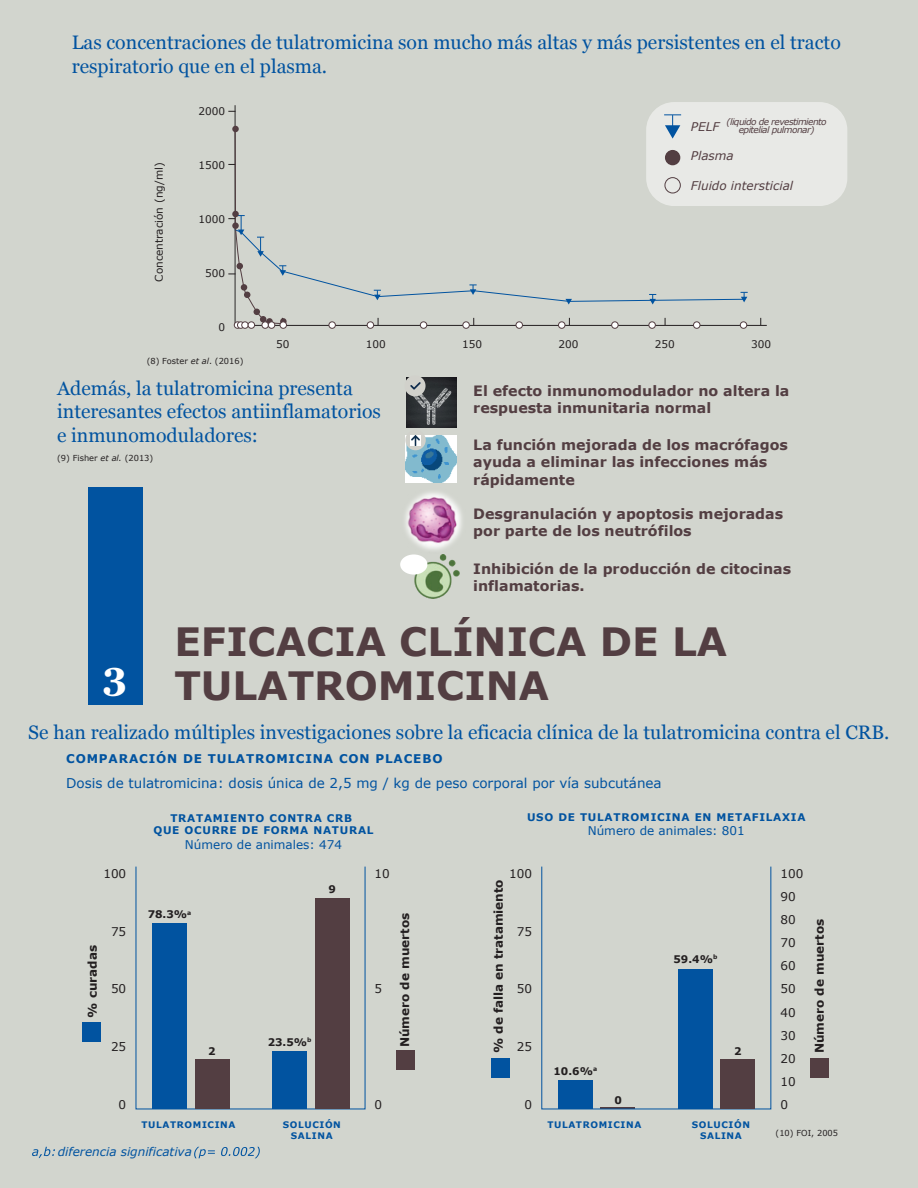
<style>
.page{position:relative;width:918px;height:1188px;background:#d2d5ce}
.page>*{position:absolute;margin:0;border:0;box-sizing:border-box;transform-origin:0 0}
.t1{font:700 39px/43.8px "Verdana";color:#533e42}
.t2{font:700 39px "Georgia";color:#fff}
.t3{font:19.5px/23.4px "Georgia";color:#0153a0}
.t4{font:700 14.25px/17.1px "Verdana";color:#533e42}
.t5{font:13.5px "Verdana";color:#0153a0}
.t6{font:700 12px "Verdana";color:#231f20}
.t7{font:12px/23.1px "Verdana";color:#231f20}
.t8{font:12px "Verdana";color:#0153a0}
.t9{font:700 12px "Verdana";letter-spacing:.07em;color:#0153a0}
.t10{font:italic 12px "Verdana";color:#533e42}
.t11{font:italic 12px "Verdana";color:#0153a0}
.t12{font:700 10.5px/12.6px "Verdana";letter-spacing:.07em;color:#0153a0;text-align:center}
.t13{font:10.5px "Verdana";color:#231f20}
.t14{font:700 10.5px "Verdana";color:#231f20}
.t15{font:700 9px/10.8px "Verdana";letter-spacing:.07em;color:#0153a0;text-align:center}
.t16{font:italic 9px/8.4px "Verdana";letter-spacing:-.06em;color:#533e42;text-align:center}
.t17{font:8.25px "Verdana";color:#231f20}
.t18{font:700 6.15px "Verdana";color:#231f20}
.s1{font-style:italic}
</style>
<div class="page">
<div style="left:89px;top:487px;width:54px;height:217px;background:#0153a0"></div>
<img style="left:406px;top:377px;width:51px;height:51px">
<div style="left:405px;top:375px;width:21px;height:21px;background:#d1d1cb;border-radius:50%"></div>
<svg style="left:410px;top:382px;width:11px;height:8px"></svg>
<img style="left:405px;top:436px;width:52px;height:46px">
<div style="left:405px;top:430px;width:21px;height:20px;background:#d1d1cb;border-radius:50%"></div>
<svg style="left:411px;top:435px;width:10px;height:10px"></svg>
<img style="left:405px;top:492px;width:57px;height:58px">
<img style="left:415px;top:554px;width:44px;height:44px">
<div style="left:400px;top:554px;width:27px;height:21px;background:#fff;border-radius:50%"></div>
<div style="left:152px;top:923px;width:35px;height:186px;background:#0153a0"></div>
<div style="left:195px;top:1059px;width:34px;height:50px;background:#533e42"></div>
<div style="left:272px;top:1051px;width:35px;height:58px;background:#0153a0"></div>
<div style="left:315px;top:898px;width:34px;height:211px;background:#533e42"></div>
<div style="left:396px;top:1051px;width:19px;height:19px;background:#533e42"></div>
<svg style="left:32px;top:1147px;width:228px;height:11px"></svg>
<hr style="left:235px;top:105px;width:1px;height:220px;background:#2a2828">
<hr style="left:236px;top:325px;width:531px;height:1px;background:#231f20">
<div style="left:234px;top:321px;width:7px;height:8px;border:1px solid #533e42;border-radius:50%"></div>
<div style="left:237px;top:321px;width:7px;height:8px;border:1px solid #533e42;border-radius:50%"></div>
<div style="left:241px;top:321px;width:8px;height:8px;border:1px solid #533e42;border-radius:50%"></div>
<div style="left:248px;top:321px;width:7px;height:8px;border:1px solid #533e42;border-radius:50%"></div>
<div style="left:262px;top:321px;width:7px;height:8px;border:1px solid #533e42;border-radius:50%"></div>
<div style="left:268px;top:321px;width:7px;height:8px;border:1px solid #533e42;border-radius:50%"></div>
<div style="left:280px;top:321px;width:7px;height:8px;border:1px solid #533e42;border-radius:50%"></div>
<div style="left:329px;top:321px;width:7px;height:8px;border:1px solid #533e42;border-radius:50%"></div>
<div style="left:367px;top:321px;width:7px;height:8px;border:1px solid #533e42;border-radius:50%"></div>
<div style="left:420px;top:321px;width:7px;height:8px;border:1px solid #533e42;border-radius:50%"></div>
<div style="left:462px;top:321px;width:8px;height:8px;border:1px solid #533e42;border-radius:50%"></div>
<div style="left:516px;top:321px;width:7px;height:8px;border:1px solid #533e42;border-radius:50%"></div>
<div style="left:558px;top:321px;width:7px;height:8px;border:1px solid #533e42;border-radius:50%"></div>
<div style="left:611px;top:321px;width:8px;height:8px;border:1px solid #533e42;border-radius:50%"></div>
<div style="left:648px;top:321px;width:8px;height:8px;border:1px solid #533e42;border-radius:50%"></div>
<div style="left:693px;top:321px;width:7px;height:8px;border:1px solid #533e42;border-radius:50%"></div>
<div style="left:740px;top:321px;width:7px;height:8px;border:1px solid #533e42;border-radius:50%"></div>
<div style="left:558px;top:1080px;width:35px;height:29px;background:#0153a0"></div>
<div style="left:541px;top:866px;width:230px;height:243px;border:1px solid #0153a0"></div>
<div style="left:678px;top:969px;width:35px;height:140px;background:#0153a0"></div>
<div style="left:721px;top:1059px;width:34px;height:50px;background:#533e42"></div>
<div style="left:491px;top:1058px;width:19px;height:19px;background:#0153a0"></div>
<div style="left:811px;top:1058px;width:18px;height:19px;background:#533e42"></div>
<div style="left:646px;top:102px;width:201px;height:104px;background:#e8e9e6;border-radius:28px"></div>
<svg style="left:228px;top:111px;width:520px;height:217px"></svg>
<div style="left:665px;top:150px;width:15px;height:15px;background:#533e42;border-radius:50%"></div>
<div style="left:665px;top:177px;width:16px;height:16px;border:1px solid #533e42;border-radius:50%"></div>
<div style="left:82px;top:1022px;width:18px;height:19px;background:#0153a0"></div>
<p class="t3" style="left:72px;top:30px;width:771px">Las concentraciones de tulatromicina son mucho más altas y más persistentes en el tracto respiratorio que en el plasma.</p>
<p class="t13" style="left:152px;top:282px;width:121px;rotate:-90deg">Concentración (ng/ml)</p>
<p class="t13" style="left:198px;top:104px;width:28px">2000</p>
<p class="t13" style="left:198px;top:158px;width:28px">1500</p>
<p class="t13" style="left:198px;top:213px;width:28px">1000</p>
<p class="t13" style="left:205px;top:267px;width:22px">500</p>
<p class="t13" style="left:218px;top:321px;width:8px">0</p>
<p class="t17" style="left:147px;top:355px;width:98px">(8) Foster <span class="s1">et al</span>. (2016)</p>
<p class="t16" style="left:727px;top:118px;width:102px">(liquido de revestimiento epitelial pulmonar)</p>
<p class="t10" style="left:691px;top:119px;width:30px">PELF</p>
<p class="t10" style="left:691px;top:148px;width:44px">Plasma</p>
<p class="t10" style="left:691px;top:178px;width:104px">Fluido intersticial</p>
<p class="t13" style="left:276px;top:338px;width:15px">50</p>
<p class="t13" style="left:366px;top:338px;width:22px">100</p>
<p class="t13" style="left:462px;top:338px;width:22px">150</p>
<p class="t13" style="left:559px;top:338px;width:22px">200</p>
<p class="t13" style="left:655px;top:338px;width:22px">250</p>
<p class="t13" style="left:751px;top:338px;width:22px">300</p>
<p class="t3" style="left:57px;top:376px;width:325px">Además, la tulatromicina presenta interesantes efectos antiinflamatorios e inmunomoduladores:</p>
<p class="t4" style="left:473px;top:383px;width:318px">El efecto inmunomodulador no altera la respuesta inmunitaria normal</p>
<p class="t4" style="left:473px;top:437px;width:316px">La función mejorada de los macrófagos ayuda a eliminar las infecciones más rápidamente</p>
<p class="t4" style="left:473px;top:506px;width:311px">Desgranulación y apoptosis mejoradas por parte de los neutrófilos</p>
<p class="t4" style="left:473px;top:561px;width:319px">Inhibición de la producción de citocinas inflamatorias.</p>
<h1 class="t1" style="left:174px;top:621px;width:554px">EFICACIA CLÍNICA DE LA<br>TULATROMICINA</h1>
<p class="t3" style="left:28px;top:719px;width:863px">Se han realizado múltiples investigaciones sobre la eficacia clínica de la tulatromicina contra el CRB.</p>
<p class="t9" style="left:66px;top:751px;width:378px">COMPARACIÓN DE TULATROMICINA CON PLACEBO</p>
<p class="t5" style="left:66px;top:775px;width:597px">Dosis de tulatromicina: dosis única de 2,5 mg / kg de peso corporal por vía subcutánea</p>
<p class="t12" style="left:153px;top:812px;width:222px">TRATAMIENTO CONTRA CRB<br>QUE OCURRE DE FORMA NATURAL</p>
<p class="t8" style="left:185px;top:837px;width:159px">Número de animales: 474</p>
<p class="t17" style="left:57px;top:452px;width:98px">(9) Fisher <span class="s1">et al.</span> (2013)</p>
<h1 class="t2" style="left:103px;top:646px;width:26px">3</h1>
<p class="t12" style="left:527px;top:811px;width:280px">USO DE TULATROMICINA EN METAFILAXIA</p>
<p class="t8" style="left:588px;top:823px;width:159px">Número de animales: 801</p>
<p class="t7" style="left:103px;top:862px;width:24px">100</p>
<p class="t6" style="left:85px;top:1018px;width:74px;rotate:-90deg">% curadas</p>
<p class="t7" style="left:111px;top:920px;width:17px">75</p>
<p class="t7" style="left:111px;top:978px;width:17px">50</p>
<p class="t7" style="left:111px;top:1036px;width:17px">25</p>
<p class="t7" style="left:119px;top:1093px;width:9px">0</p>
<p class="t14" style="left:148px;top:908px;width:45px">78.3%<sup>a</sup></p>
<p class="t14" style="left:208px;top:1045px;width:9px">2</p>
<p class="t14" style="left:328px;top:883px;width:9px">9</p>
<p class="t18" style="left:307px;top:1036px;width:6px">b</p>
<p class="t14" style="left:268px;top:1035px;width:41px">23.5%</p>
<p class="t7" style="left:375px;top:862px;width:17px">10</p>
<p class="t7" style="left:375px;top:978px;width:9px">5</p>
<p class="t6" style="left:397px;top:1047px;width:136px;rotate:-90deg">Número de muertos</p>
<p class="t7" style="left:375px;top:1094px;width:9px">0</p>
<p class="t7" style="left:509px;top:862px;width:24px">100</p>
<p class="t6" style="left:491px;top:1053px;width:175px;rotate:-90deg">% de falla en tratamiento</p>
<p class="t7" style="left:517px;top:920px;width:17px">75</p>
<p class="t7" style="left:517px;top:978px;width:17px">50</p>
<p class="t7" style="left:517px;top:1036px;width:17px">25</p>
<p class="t7" style="left:524px;top:1093px;width:9px">0</p>
<p class="t14" style="left:554px;top:1064px;width:45px">10.6%<sup>a</sup></p>
<p class="t14" style="left:614px;top:1093px;width:9px">0</p>
<p class="t14" style="left:674px;top:952px;width:45px">59.4%<sup>b</sup></p>
<p class="t14" style="left:734px;top:1045px;width:9px">2</p>
<p class="t7" style="left:780px;top:862px;width:24px">100<br>90<br>80<br>70<br>60<br>50<br>40<br>30<br>20<br>10<br>0</p>
<p class="t6" style="left:812px;top:1053px;width:136px;rotate:-90deg">Número de muertos</p>
<p class="t15" style="left:142px;top:1119px;width:95px">TULATROMICINA</p>
<p class="t15" style="left:283px;top:1119px;width:60px">SOLUCIÓN<br>SALINA</p>
<p class="t15" style="left:547px;top:1119px;width:96px">TULATROMICINA</p>
<p class="t15" style="left:692px;top:1119px;width:60px">SOLUCIÓN<br>SALINA</p>
<p class="t17" style="left:776px;top:1128px;width:64px">(10) FOI, 2005</p>
<p class="t11" style="left:58px;top:1144px;width:136px">diferencia significativa</p>
</div>
